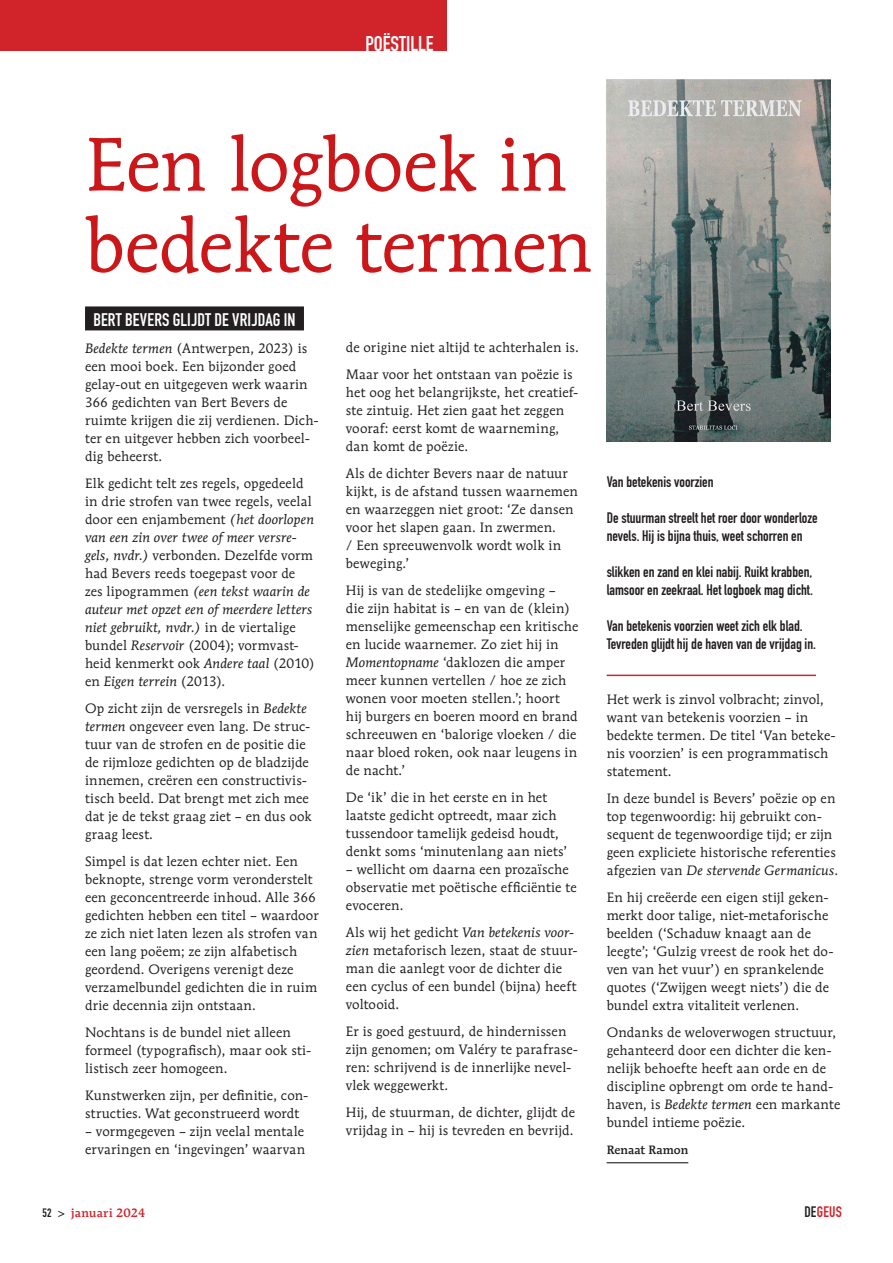
<style>
.page{position:relative;width:893px;height:1263px;background:#fff}
.page>*{position:absolute;margin:0;border:0;box-sizing:border-box;transform-origin:0 0}
.t1{font:75px/81px "Mendoza Roman Std";letter-spacing:-.01em;color:#cb1719}
.t2{font:21px "DIN Engschrift Std";color:#fff}
.t3{font:18px "DIN Engschrift Std";letter-spacing:.01em;color:#fff}
.t4{font:15px/18px "DIN Engschrift Std";color:#231f20}
.t5{font:15px "DIN Engschrift Std";letter-spacing:.015em;color:#d1232a}
.t6{font:13.5px/18px "Mendoza Roman Std";letter-spacing:.015em;color:#231f20}
.t7{font:500 12px "Mendoza Roman Std";letter-spacing:.015em;color:#d1232a}
.t8{font:500 12px "Mendoza Roman Std";color:#231f20}
.s1{font-style:italic}
.s2{font-family:"DIN Engschrift Std";font-weight:400;color:#231f20}
.s3{color:#231f20}
</style>
<div class="page">
<div style="left:85px;top:306px;width:219px;height:24px;background:#231f20"></div>
<hr style="left:607px;top:1162px;width:81px;height:1px;background:#231f20">
<img style="left:607px;top:79px;width:224px;height:363px">
<hr style="left:607px;top:675px;width:209px;height:1px;background:#d1232a">
<div style="left:0;top:0;width:446px;height:51px;background:#d1232a"></div>
<h2 class="t2" style="left:365px;top:31px;width:70px">POËSTILLE</h2>
<h1 class="t1" style="left:85px;top:123px;width:509px">Een logboek in bedekte termen</h1>
<h3 class="t3" style="left:94px;top:309px;width:203px">BERT BEVERS GLIJDT DE VRIJDAG IN</h3>
<p class="t6" style="left:85px;top:339px;width:235px"><span class="s1">Bedekte termen</span> (Antwerpen, 2023) is een mooi boek. Een bijzonder goed gelay-out en uitgegeven werk waarin<br>366 gedichten van Bert Bevers de ruimte krijgen die zij verdienen. Dich&shy;ter en uitgever hebben zich voorbeel&shy;dig beheerst.</p>
<p class="t6" style="left:85px;top:474px;width:231px">Elk gedicht telt zes regels, opgedeeld in drie strofen van twee regels, veelal door een enjambement <span class="s1">(het doorlopen van een zin over twee of meer versre&shy;gels, nvdr.)</span> verbonden. Dezelfde vorm had Bevers reeds toegepast voor de zes lipogrammen <span class="s1">(een tekst waarin de auteur met opzet een of meerdere letters niet gebruikt, nvdr.)</span> in de viertalige bundel <span class="s1">Reservoir</span> (2004); vormvast&shy;heid kenmerkt ook <span class="s1">Andere taal</span> (2010) en <span class="s1">Eigen terrein</span> (2013).</p>
<p class="t6" style="left:85px;top:699px;width:228px">Op zicht zijn de versregels in <span class="s1">Bedekte termen</span> ongeveer even lang. De struc&shy;tuur van de strofen en de positie die de rijmloze gedichten op de bladzijde innemen, creëren een constructivis&shy;tisch beeld. Dat brengt met zich mee dat je de tekst graag ziet – en dus ook graag leest.</p>
<p class="t6" style="left:85px;top:852px;width:235px">Simpel is dat lezen echter niet. Een beknopte, strenge vorm veronderstelt een geconcentreerde inhoud. Alle 366 gedichten hebben een titel – waardoor ze zich niet laten lezen als strofen van een lang poëem; ze zijn alfabetisch geordend. Overigens verenigt deze verzamelbundel gedichten die in ruim drie decennia zijn ontstaan.</p>
<p class="t6" style="left:85px;top:1023px;width:228px">Nochtans is de bundel niet alleen formeel (typografisch), maar ook sti&shy;listisch zeer homogeen.</p>
<p class="t6" style="left:85px;top:1086px;width:225px">Kunstwerken zijn, per definitie, con&shy;structies. Wat geconstrueerd wordt</p>
<p class="t6" style="left:85px;top:1122px;width:222px">– vormgegeven – zijn veelal mentale ervaringen en ‘ingevingen’ waarvan</p>
<p class="t6" style="left:346px;top:334px;width:234px;line-height:27px">de origine niet altijd te achterhalen is.<br>Maar voor het ontstaan van poëzie is</p>
<p class="t6" style="left:346px;top:384px;width:234px">het oog het belangrijkste, het creatief&shy;ste zintuig. Het zien gaat het zeggen vooraf: eerst komt de waarneming, dan komt de poëzie.</p>
<p class="t6" style="left:346px;top:465px;width:234px">Als de dichter Bevers naar de natuur kijkt, is de afstand tussen waarnemen en waarzeggen niet groot: ‘Ze dansen voor het slapen gaan. In zwermen.<br>/ Een spreeuwenvolk wordt wolk in beweging.’</p>
<p class="t6" style="left:346px;top:582px;width:234px">Hij is van de stedelijke omgeving –<br>die zijn habitat is – en van de (klein) menselijke gemeenschap een kritische en lucide waarnemer. Zo ziet hij in <span class="s1">Momentopname</span> ‘daklozen die amper meer kunnen vertellen / hoe ze zich wonen voor moeten stellen.’; hoort hij burgers en boeren moord en brand schreeuwen en ‘balorige vloeken / die naar bloed roken, ook naar leugens in de nacht.’</p>
<p class="t6" style="left:346px;top:789px;width:223px">De ‘ik’ die in het eerste en in het laatste gedicht optreedt, maar zich tussendoor tamelijk gedeisd houdt, denkt soms ‘minutenlang aan niets’</p>
<p class="t6" style="left:346px;top:860px;width:232px">– wellicht om daarna een prozaïsche observatie met poëtische efficiëntie te evoceren.</p>
<p class="t6" style="left:346px;top:923px;width:233px">Als wij het gedicht <span class="s1">Van betekenis voor&shy;zien</span> metaforisch lezen, staat de stuur&shy;man die aanlegt voor de dichter die een cyclus of een bundel (bijna) heeft voltooid.</p>
<p class="t6" style="left:346px;top:1022px;width:234px">Er is goed gestuurd, de hindernissen zijn genomen; om Valéry te parafrase&shy;ren: schrijvend is de innerlijke nevel&shy;vlek weggewerkt.</p>
<p class="t6" style="left:346px;top:1103px;width:231px">Hij, de stuurman, de dichter, glijdt de vrijdag in – hij is tevreden en bevrijd.</p>
<p class="t4" style="left:607px;top:473px;width:108px">Van betekenis voorzien</p>
<p class="t4" style="left:607px;top:509px;width:212px">De stuurman streelt het roer door wonderloze nevels. Hij is bijna thuis, weet schorren en</p>
<p class="t4" style="left:607px;top:563px;width:208px">slikken en zand en klei nabij. Ruikt krabben, lamsoor en zeekraal. Het logboek mag dicht.</p>
<p class="t4" style="left:607px;top:617px;width:211px">Van betekenis voorzien weet zich elk blad.<br>Tevreden glijdt hij de haven van de vrijdag in.</p>
<p class="t6" style="left:607px;top:690px;width:230px">Het werk is zinvol volbracht; zinvol, want van betekenis voorzien – in bedekte termen. De titel ‘Van beteke&shy;nis voorzien’ is een programmatisch statement.</p>
<p class="t6" style="left:607px;top:789px;width:233px">In deze bundel is Bevers’ poëzie op en top tegenwoordig: hij gebruikt con&shy;sequent de tegenwoordige tijd; er zijn geen expliciete historische referenties afgezien van <span class="s1">De stervende Germanicus</span>.</p>
<p class="t6" style="left:607px;top:888px;width:228px">En hij creëerde een eigen stijl geken&shy;merkt door talige, niet-metaforische beelden (‘Schaduw knaagt aan de leegte’; ‘Gulzig vreest de rook het do&shy;ven van het vuur’) en sprankelende quotes (‘Zwijgen weegt niets’) die de bundel extra vitaliteit verlenen.</p>
<p class="t6" style="left:607px;top:1023px;width:235px">Ondanks de weloverwogen structuur, gehanteerd door een dichter die ken&shy;nelijk behoefte heeft aan orde en de discipline opbrengt om orde te hand&shy;haven, is <span class="s1">Bedekte termen</span> een markante bundel intieme poëzie.</p>
<p class="t8" style="left:607px;top:1142px;width:83px">Renaat Ramon</p>
<p class="t7" style="left:43px;top:1205px;width:104px"><span class="s2">52 &gt;</span> januari 2024</p>
<p class="t5" style="left:804px;top:1203px;width:39px"><span class="s3">DE</span>GEUS</p>
</div>
